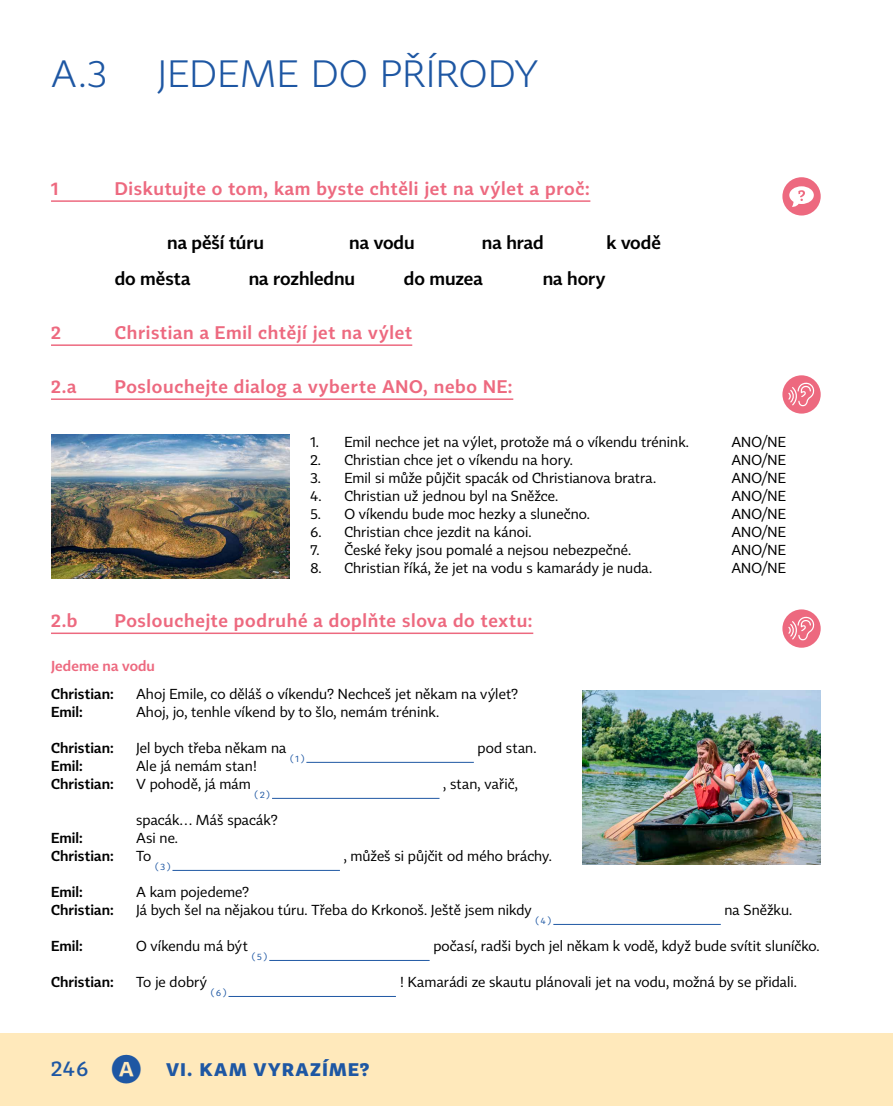
<style>
.page{position:relative;width:893px;height:1106px;background:#fff}
.page>*{position:absolute;margin:0;border:0;box-sizing:border-box;transform-origin:0 0}
.t1{font:300 37.5px "Tabac Sans";letter-spacing:.03em;color:#1e57a3}
.t2{font:600 18px "Tabac Sans";letter-spacing:.035em;color:#ed697f}
.t3{font:600 18px "Tabac Sans";color:#000}
.t4{font:700 18px "Tabac Sans";letter-spacing:.08em;color:#1e57a3}
.t5{font:14.25px "Tabac Sans";letter-spacing:.005em;color:#000}
.t6{font:600 14.25px "Tabac Sans";letter-spacing:.005em;color:#000}
.t7{font:600 14.25px "Tabac Sans";letter-spacing:.01em;color:#ed697f}
.t8{font:9px "Tabac Sans";color:#1e57a3}
.s1{font-weight:500;font-size:21px}
.s2{font-weight:500;font-size:39px}
</style>
<div class="page">
<div style="left:0;top:1033px;width:893px;height:73px;background:#ffe9bb"></div>
<hr style="left:51px;top:200px;width:539px;height:2px;background:#ed697f">
<hr style="left:51px;top:344px;width:361px;height:2px;background:#ed697f">
<hr style="left:51px;top:398px;width:462px;height:2px;background:#ed697f">
<hr style="left:51px;top:632px;width:482px;height:2px;background:#ed697f">
<hr style="left:306px;top:762px;width:168px;height:1px;background:#1e57a3">
<hr style="left:272px;top:798px;width:167px;height:1px;background:#1e57a3">
<hr style="left:172px;top:870px;width:168px;height:1px;background:#1e57a3">
<hr style="left:553px;top:924px;width:168px;height:1px;background:#1e57a3">
<hr style="left:269px;top:960px;width:161px;height:1px;background:#1e57a3">
<hr style="left:228px;top:996px;width:168px;height:1px;background:#1e57a3">
<div style="left:782px;top:177px;width:39px;height:38px;background:#ed697f;border-radius:50%"></div>
<svg style="left:789px;top:186px;width:25px;height:21px"></svg>
<div style="left:782px;top:375px;width:39px;height:38px;background:#ed697f;border-radius:50%"></div>
<svg style="left:788px;top:382px;width:27px;height:24px"></svg>
<div style="left:782px;top:609px;width:39px;height:38px;background:#ed697f;border-radius:50%"></div>
<svg style="left:788px;top:616px;width:27px;height:24px"></svg>
<img style="left:583px;top:690px;width:238px;height:174px">
<img style="left:51px;top:434px;width:238px;height:144px">
<h1 class="t1" style="left:51px;top:51px;width:57px">A.3</h1>
<h1 class="t1" style="left:157px;top:51px;width:382px">JEDEME DO PŘÍRODY</h1>
<p class="t2" style="left:51px;top:178px;width:9px">1</p>
<p class="t2" style="left:115px;top:178px;width:476px">Diskutujte o tom, kam byste chtěli jet na výlet a proč:</p>
<p class="t3" style="left:167px;top:232px;width:98px">na pěší túru</p>
<p class="t3" style="left:349px;top:232px;width:67px">na vodu</p>
<p class="t3" style="left:482px;top:232px;width:63px">na hrad</p>
<p class="t3" style="left:607px;top:232px;width:56px">k vodě</p>
<p class="t3" style="left:115px;top:268px;width:77px">do města</p>
<p class="t3" style="left:249px;top:268px;width:108px">na rozhlednu</p>
<p class="t3" style="left:404px;top:268px;width:80px">do muzea</p>
<p class="t3" style="left:543px;top:268px;width:64px">na hory</p>
<p class="t2" style="left:51px;top:322px;width:11px">2</p>
<p class="t2" style="left:115px;top:322px;width:299px">Christian a Emil chtějí jet na výlet</p>
<p class="t2" style="left:51px;top:376px;width:27px">2.a</p>
<p class="t2" style="left:115px;top:376px;width:399px">Poslouchejte dialog a vyberte ANO, nebo NE:</p>
<p class="t5" style="left:310px;top:433px;width:380px">1. Emil nechce jet na výlet, protože má o víkendu trénink.</p>
<p class="t5" style="left:731px;top:433px;width:56px">ANO/NE</p>
<p class="t5" style="left:310px;top:451px;width:264px">2. Christian chce jet o víkendu na hory.</p>
<p class="t5" style="left:731px;top:451px;width:56px">ANO/NE</p>
<p class="t5" style="left:310px;top:469px;width:347px">3. Emil si může půjčit spacák od Christianova bratra.</p>
<p class="t5" style="left:731px;top:469px;width:56px">ANO/NE</p>
<p class="t5" style="left:310px;top:487px;width:249px">4. Christian už jednou byl na Sněžce.</p>
<p class="t5" style="left:731px;top:487px;width:56px">ANO/NE</p>
<p class="t5" style="left:310px;top:505px;width:281px">5. O víkendu bude moc hezky a slunečno.</p>
<p class="t5" style="left:731px;top:505px;width:56px">ANO/NE</p>
<p class="t5" style="left:310px;top:523px;width:223px">6. Christian chce jezdit na kánoi.</p>
<p class="t5" style="left:731px;top:523px;width:56px">ANO/NE</p>
<p class="t5" style="left:310px;top:541px;width:322px">7. České řeky jsou pomalé a nejsou nebezpečné.</p>
<p class="t5" style="left:731px;top:541px;width:56px">ANO/NE</p>
<p class="t5" style="left:310px;top:559px;width:343px">8. Christian říká, že jet na vodu s kamarády je nuda.</p>
<p class="t5" style="left:731px;top:559px;width:56px">ANO/NE</p>
<p class="t2" style="left:51px;top:610px;width:28px">2.b</p>
<p class="t2" style="left:115px;top:610px;width:419px">Poslouchejte podruhé a doplňte slova do textu:</p>
<p class="t7" style="left:51px;top:657px;width:105px">Jedeme na vodu</p>
<p class="t6" style="left:51px;top:685px;width:64px">Christian:</p>
<p class="t5" style="left:136px;top:685px;width:384px">Ahoj Emile, co děláš o víkendu? Nechceš jet někam na výlet?</p>
<p class="t6" style="left:51px;top:703px;width:33px">Emil:</p>
<p class="t5" style="left:136px;top:703px;width:305px">Ahoj, jo, tenhle víkend by to šlo, nemám trénink.</p>
<p class="t6" style="left:51px;top:739px;width:64px">Christian:</p>
<p class="t5" style="left:136px;top:739px;width:152px">Jel bych třeba někam na</p>
<p class="t8" style="left:290px;top:753px;width:15px">(1 )</p>
<p class="t5" style="left:478px;top:739px;width:60px">pod stan.</p>
<p class="t6" style="left:51px;top:757px;width:33px">Emil:</p>
<p class="t5" style="left:136px;top:757px;width:123px">Ale já nemám stan!</p>
<p class="t6" style="left:51px;top:775px;width:64px">Christian:</p>
<p class="t5" style="left:136px;top:775px;width:116px">V pohodě, já mám</p>
<p class="t8" style="left:255px;top:789px;width:17px">(2 )</p>
<p class="t5" style="left:443px;top:775px;width:76px">, stan, vařič,</p>
<p class="t5" style="left:136px;top:811px;width:143px">spacák… Máš spacák?</p>
<p class="t6" style="left:51px;top:829px;width:33px">Emil:</p>
<p class="t5" style="left:136px;top:829px;width:43px">Asi ne.</p>
<p class="t6" style="left:51px;top:847px;width:64px">Christian:</p>
<p class="t5" style="left:136px;top:847px;width:17px">To</p>
<p class="t8" style="left:155px;top:861px;width:17px">(3 )</p>
<p class="t5" style="left:344px;top:847px;width:210px">, můžeš si půjčit od mého bráchy.</p>
<p class="t6" style="left:51px;top:883px;width:33px">Emil:</p>
<p class="t5" style="left:136px;top:883px;width:115px">A kam pojedeme?</p>
<p class="t6" style="left:51px;top:901px;width:64px">Christian:</p>
<p class="t5" style="left:136px;top:901px;width:397px">Já bych šel na nějakou túru. Třeba do Krkonoš. Ještě jsem nikdy</p>
<p class="t8" style="left:535px;top:915px;width:17px">(4 )</p>
<p class="t5" style="left:724px;top:901px;width:69px">na Sněžku.</p>
<p class="t6" style="left:51px;top:937px;width:33px">Emil:</p>
<p class="t5" style="left:136px;top:937px;width:113px">O víkendu má být</p>
<p class="t8" style="left:252px;top:951px;width:17px">(5 )</p>
<p class="t6" style="left:51px;top:973px;width:64px">Christian:</p>
<p class="t5" style="left:136px;top:973px;width:72px">To je dobrý</p>
<p class="t8" style="left:211px;top:987px;width:17px">(6 )</p>
<p class="t4" style="left:51px;top:1058px;width:285px"><span class="s1">246</span> <span class="s2">A</span> VI. KAM VYRAZÍME</p>
<p class="t4" style="left:360px;top:1058px;width:11px">?</p>
<p class="t5" style="left:433px;top:937px;width:388px">počasí, radši bych jel někam k vodě, když bude svítit sluníčko.</p>
<p class="t5" style="left:400px;top:973px;width:399px">! Kamarádi ze skautu plánovali jet na vodu, možná by se přidali.</p>
</div>
